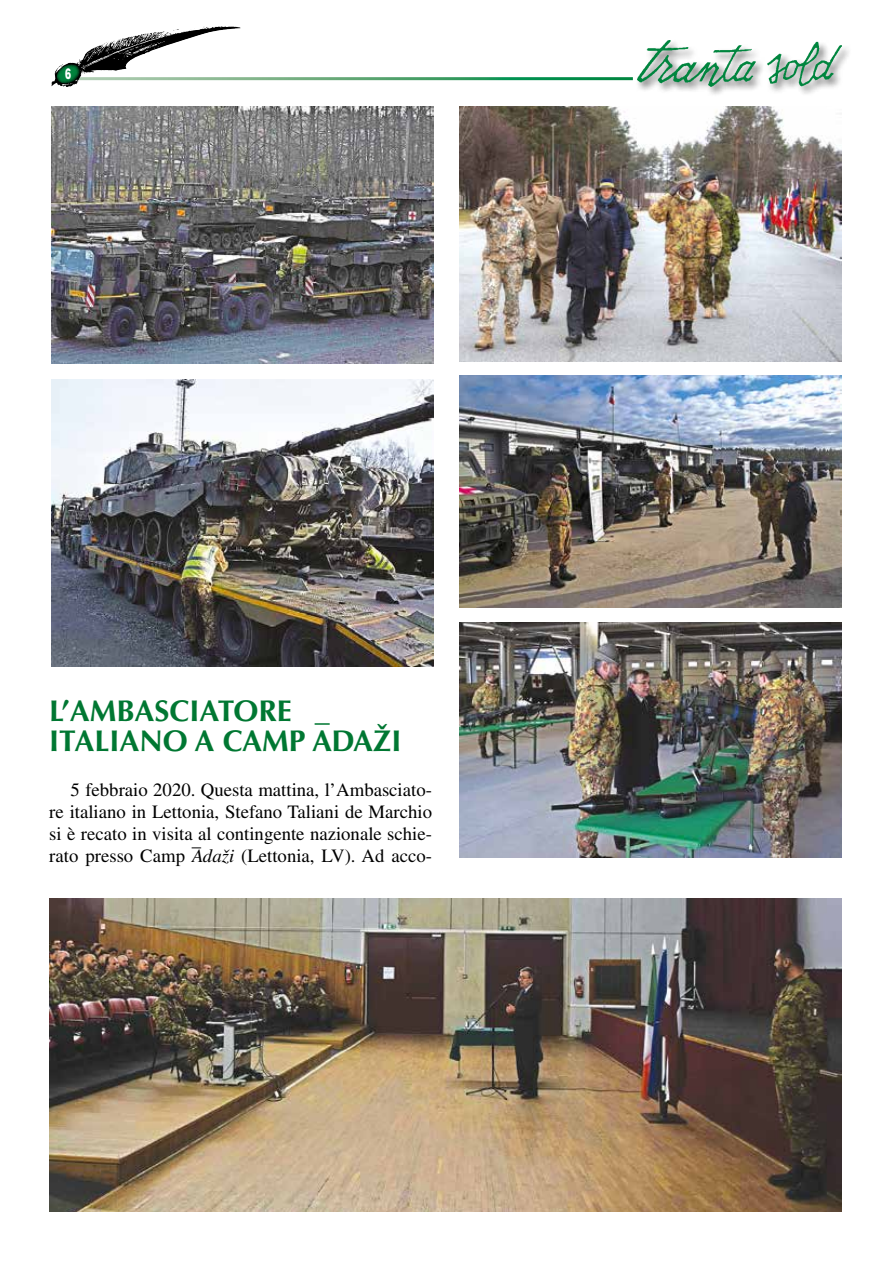
<style>
.page{position:relative;width:893px;height:1263px;background:#fff}
.page>*{position:absolute;margin:0;border:0;box-sizing:border-box;transform-origin:0 0}
.t1{font:700 30px/30px "Optima LT Std";color:#007732}
.t2{font:18.75px/22.4px "Times LT Std";color:#000;text-align:justify}
.t3{font:italic 18.75px "Times LT Std";color:#000}
.t4{font:900 15px "Helvetica LT Std";color:#fff;scale:.6 1}
.s1{font-style:italic}
</style>
<div class="page">
<div style="left:635px;top:38px;width:218px;height:59px;background:#000;opacity:.7"></div>
<img style="left:637px;top:41px;width:205px;height:45px">
<img style="left:133px;top:26px;width:95px;height:14px">
<svg style="left:55px;top:63px;width:27px;height:22px"></svg>
<img style="left:52px;top:106px;width:382px;height:258px">
<img style="left:52px;top:380px;width:382px;height:286px">
<img style="left:459px;top:106px;width:383px;height:255px">
<img style="left:460px;top:376px;width:382px;height:231px">
<img style="left:460px;top:622px;width:382px;height:236px">
<img style="left:49px;top:899px;width:793px;height:313px">
<p class="t4" style="left:65px;top:64px;width:12px">6</p>
<h1 class="t1" style="left:49px;top:696px;width:354px">L’AMBASCIATORE<br>ITALIANO A CAMP ADAŽI</h1>
<h1 class="t1" style="left:315px;top:696px;width:16px">_</h1>
<p class="t2" style="left:49px;top:778px;width:384px;text-indent:21px">5 febbraio 2020. Questa mattina, l’Ambasciato&shy;re italiano in Lettonia, Stefano Taliani de Marchio si è recato in visita al contingente nazionale schie&shy;rato presso Camp <span class="s1">Adaži</span> (Lettonia, LV). Ad acco-</p>
<p class="t3" style="left:192px;top:829px;width:11px">_</p>
</div>
